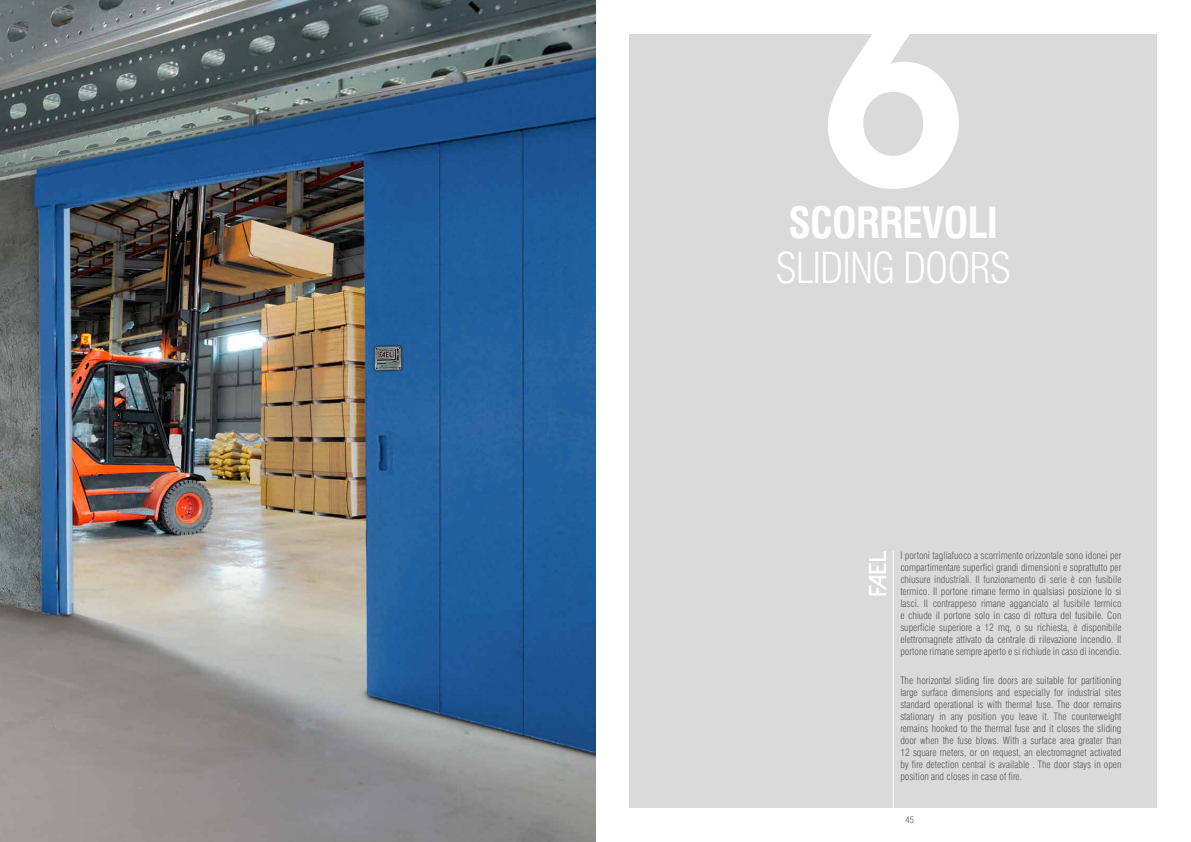
<style>
.page{position:relative;width:1191px;height:842px;background:#fff}
.page>*{position:absolute;margin:0;border:0;box-sizing:border-box;transform-origin:0 0}
.t1{font:600 260.2px "Avant Garde";color:#fff}
.t2{font:300 condensed 42px "Swiss 721 BT";letter-spacing:-.025em;color:#fff}
.t3{font:700 condensed 42px "Swiss 721 BT";letter-spacing:-.025em;color:#fff}
.t4{font:300 condensed 10px/12px "Swiss 721 BT";color:#575756;text-align:justify}
.t5{font:300 condensed 9px "Swiss 721 BT";color:#575756}
</style>
<div class="page">
<img style="left:0;top:0;width:595px;height:842px">
<div style="left:629px;top:34px;width:528px;height:774px;background:#dadada"></div>
<hr style="left:892px;top:551px;width:1px;height:271px;background:#fff">
<svg style="left:869px;top:551px;width:17px;height:44px"></svg>
<h1 class="t1" style="left:820px;top:-63px;width:147px">6</h1>
<h2 class="t3" style="left:788px;top:198px;width:211px">SCORREVOLI</h2>
<h2 class="t2" style="left:775px;top:243px;width:237px">SLIDING DOORS</h2>
<p class="t4" style="left:900px;top:549px;width:223px">I portoni tagliafuoco a scorrimento orizzontale sono idonei per compartimentare superfici grandi dimensioni e soprattutto per chiusure industriali. Il funzionamento di serie è con fusibile termico. Il portone rimane fermo in qualsiasi posizione lo si lasci. Il contrappeso rimane agganciato al fusibile termico e chiude il portone solo in caso di rottura del fusibile. Con superficie superiore a 12 mq, o su richiesta, è disponibile elettromagnete attivato da centrale di rilevazione incendio. Il portone rimane sempre aperto e si richiude in caso di incendio.</p>
<p class="t4" style="left:900px;top:674px;width:223px">The horizontal sliding fire doors are suitable for partitioning large surface dimensions and especially for industrial sites standard operational is with thermal fuse. The door remains stationary in any position you leave it. The counterweight remains hooked to the thermal fuse and it closes the sliding door when the fuse blows. With a surface area greater than 12 square meters, or on request, an electromagnet activated by fire detection central is available . The door stays in open position and closes in case of fire.</p>
<p class="t5" style="left:905px;top:814px;width:10px">45</p>
</div>
